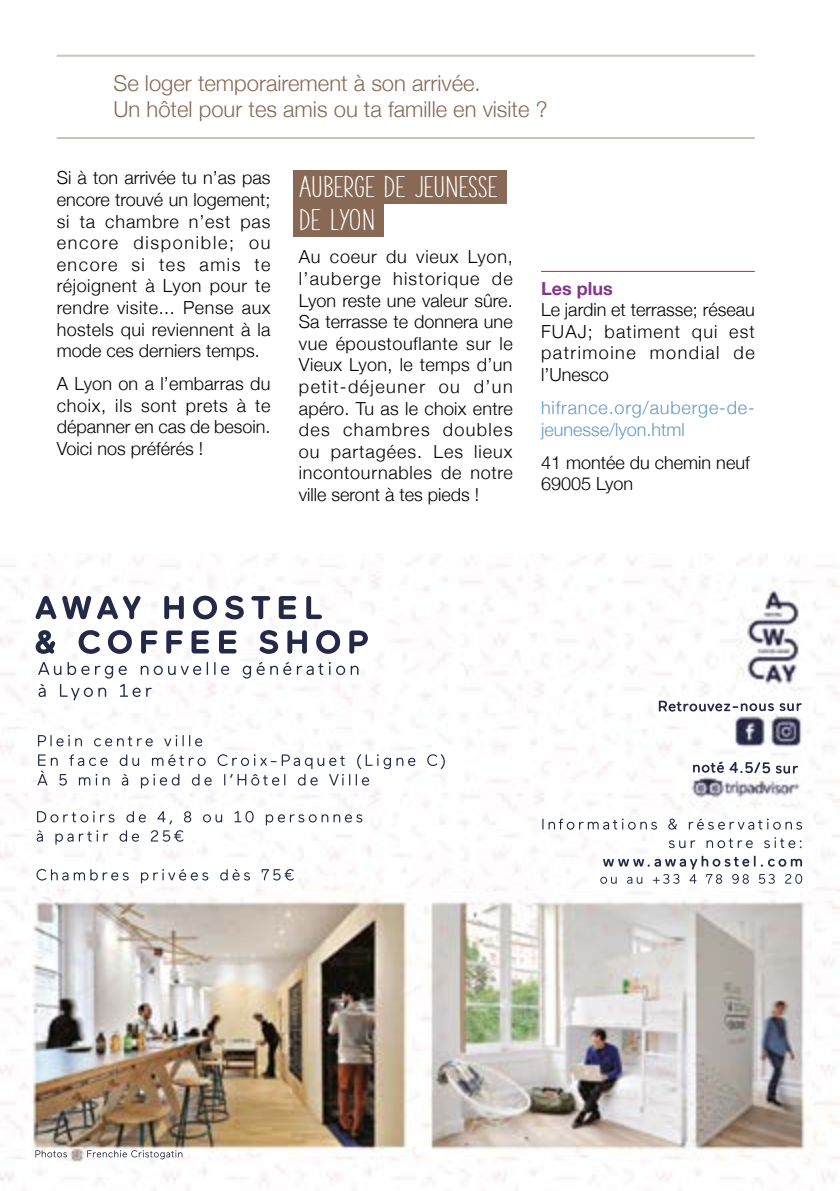
<style>
.page{position:relative;width:840px;height:1191px;background:#fff}
.page>*{position:absolute;margin:0;border:0;box-sizing:border-box;transform-origin:0 0}
.t1{font:700 28px/33.4px "The Hand";color:#fff;scale:1.43 1}
.t2{font:300 22px/26.4px "Helvetica Neue";color:#876956}
.t3{font:300 18px/21.6px "Helvetica Neue";color:#000;text-align:justify}
.t4{font:300 18px/21.6px "Helvetica Neue";letter-spacing:.045em;color:#6099c5}
.t5{font:700 18px "Helvetica Neue";color:#82368c}
</style>
<div class="page">
<hr style="left:57px;top:55px;width:697px;height:2px;background:#c3c7bb">
<hr style="left:57px;top:137px;width:697px;height:2px;background:#c3c7bb">
<img style="left:0;top:553px;width:839px;height:637px">
<div style="left:293px;top:170px;width:213px;height:34px;background:#876956"></div>
<div style="left:293px;top:204px;width:90px;height:33px;background:#876956"></div>
<hr style="left:540px;top:271px;width:214px;height:1px;background:#82368c">
<p class="t2" style="left:113px;top:68px;width:435px">Se loger temporairement à son arrivée.<br>Un hôtel pour tes amis ou ta famille en visite ?</p>
<p class="t3" style="left:57px;top:166px;width:215px">Si à ton arrivée tu n’as pas encore trouvé un logement; si ta chambre n’est pas encore disponible; ou encore si tes amis te réjoignent à Lyon pour te rendre visite... Pense aux hostels qui reviennent à la mode ces derniers temps.</p>
<p class="t3" style="left:57px;top:372px;width:215px">A Lyon on a l’embarras du choix, ils sont prets à te dépanner en cas de besoin.<br>Voici nos préférés !</p>
<h1 class="t1" style="left:299px;top:170px;width:140px">AUBERGE DE JEUNESSE<br>DE LYON</h1>
<p class="t3" style="left:299px;top:245px;width:215px">Au coeur du vieux Lyon, l’auberge historique de Lyon reste une valeur sûre.<br>Sa terrasse te donnera une vue époustouflante sur le Vieux Lyon, le temps d’un petit-déjeuner ou d’un apéro. Tu as le choix entre des chambres doubles ou partagées. Les lieux incontournables de notre ville seront à tes pieds !</p>
<p class="t5" style="left:540px;top:274px;width:73px">Les plus</p>
<p class="t3" style="left:540px;top:298px;width:215px">Le jardin et terrasse; réseau FUAJ; batiment qui est patrimoine mondial de l’Unesco</p>
<p class="t4" style="left:540px;top:395px;width:215px">hifrance.org/auberge-de&shy;jeunesse/lyon.html</p>
<p class="t3" style="left:540px;top:450px;width:210px">41 montée du chemin neuf<br>69005 Lyon</p>
</div>
